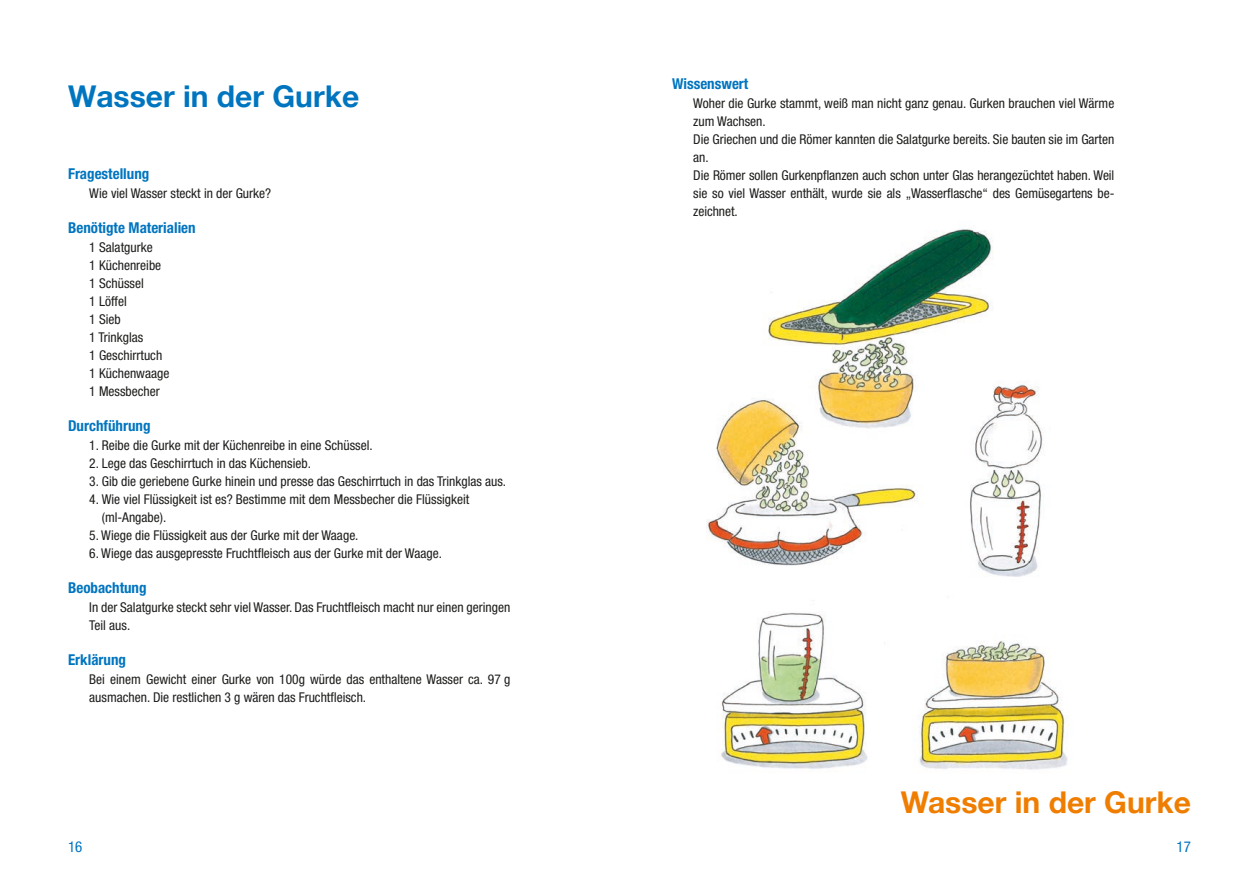
<style>
.page{position:relative;width:1259px;height:893px;background:#fff}
.page>*{position:absolute;margin:0;border:0;box-sizing:border-box;transform-origin:0 0}
.t1{font:700 30px "Helvetica Neue";color:#0075bf}
.t2{font:700 30px "Helvetica Neue";color:#ef7d00}
.t3{font:700 condensed 15px "Helvetica Neue";color:#0075bf}
.t4{font:condensed 15px "Helvetica Neue";color:#0075bf}
.t5{font:condensed 13.5px/18px "Helvetica Neue";color:#1d1d1b}
</style>
<div class="page">
<img style="left:706px;top:228px;width:362px;height:542px">
<h1 class="t1" style="left:68px;top:73px;width:293px">Wasser in der Gurke</h1>
<p class="t3" style="left:68px;top:164px;width:83px">Fragestellung</p>
<p class="t5" style="left:89px;top:184px;width:183px">Wie viel Wasser steckt in der Gurke?</p>
<p class="t3" style="left:68px;top:218px;width:129px">Benötigte Materialien</p>
<p class="t5" style="left:89px;top:238px;width:82px">1 Salatgurke<br>1 Küchenreibe<br>1 Schüssel<br>1 Löffel<br>1 Sieb<br>1 Trinkglas<br>1 Geschirrtuch<br>1 Küchenwaage<br>1 Messbecher</p>
<p class="t3" style="left:68px;top:416px;width:84px">Durchführung</p>
<p class="t5" style="left:89px;top:436px;width:285px">1. Reibe die Gurke mit der Küchenreibe in eine Schüssel.</p>
<p class="t5" style="left:89px;top:454px;width:223px">2. Lege das Geschirrtuch in das Küchensieb.</p>
<p class="t5" style="left:89px;top:472px;width:418px">3. Gib die geriebene Gurke hinein und presse das Geschirrtuch in das Trinkglas aus.</p>
<p class="t5" style="left:102px;top:490px;width:369px;text-indent:-12px">4. Wie viel Flüssigkeit ist es? Bestimme mit dem Messbecher die Flüssigkeit (ml-Angabe).</p>
<p class="t5" style="left:89px;top:526px;width:271px">5. Wiege die Flüssigkeit aus der Gurke mit der Waage.</p>
<p class="t5" style="left:89px;top:544px;width:354px">6. Wiege das ausgepresste Fruchtfleisch aus der Gurke mit der Waage.</p>
<p class="t3" style="left:68px;top:578px;width:80px">Beobachtung</p>
<p class="t5" style="left:89px;top:598px;width:422px">In der Salatgurke steckt sehr viel Wasser. Das Fruchtfleisch macht nur einen geringen<br>Teil aus.</p>
<p class="t3" style="left:68px;top:650px;width:60px">Erklärung</p>
<p class="t5" style="left:89px;top:670px;width:422px">Bei einem Gewicht einer Gurke von 100g würde das enthaltene Wasser ca. 97 g ausmachen. Die restlichen 3 g wären das Fruchtfleisch.</p>
<p class="t3" style="left:672px;top:75px;width:78px">Wissenswert</p>
<p class="t5" style="left:693px;top:94px;width:422px">Woher die Gurke stammt, weiß man nicht ganz genau. Gurken brauchen viel Wärme zum Wachsen.<br>Die Griechen und die Römer kannten die Salatgurke bereits. Sie bauten sie im Garten an.<br>Die Römer sollen Gurkenpflanzen auch schon unter Glas herangezüchtet haben. Weil sie so viel Wasser enthält, wurde sie als „Wasserflasche“ des Gemüsegartens be&shy;zeichnet.</p>
<h1 class="t2" style="left:901px;top:778px;width:291px">Wasser in der Gurke</h1>
<p class="t4" style="left:68px;top:838px;width:16px">16</p>
<p class="t4" style="left:1176px;top:838px;width:16px">17</p>
</div>
